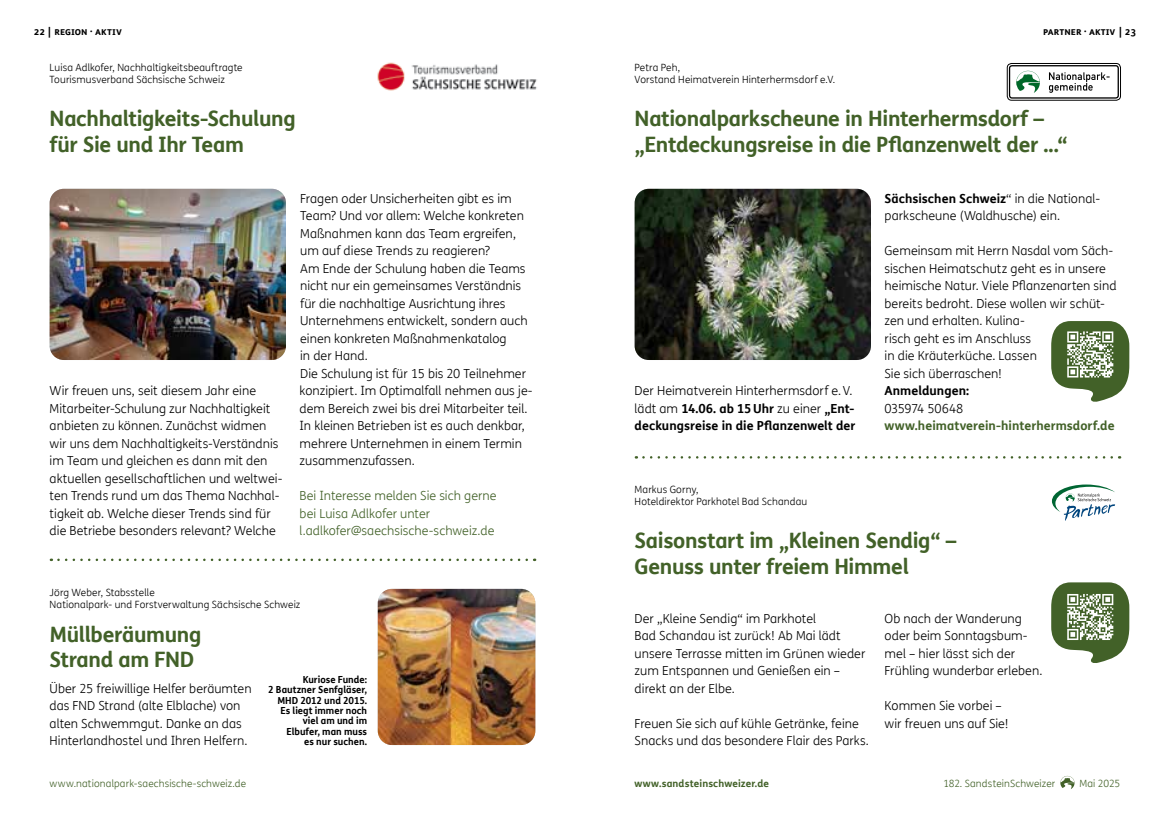
<style>
.page{position:relative;width:1170px;height:815px;background:#fff}
.page>*{position:absolute;margin:0;border:0;box-sizing:border-box;transform-origin:0 0}
.t1{font:700 21.25px/25.5px "FS Me Pro";letter-spacing:-.02em;color:#426128}
.t2{font:300 12.5px/17.5px "FS Me Pro";letter-spacing:.005em;color:#000}
.t3{font:700 12.5px/17.5px "FS Me Pro";color:#000}
.t4{font:300 12.5px/17.5px "FS Me Pro";color:#426128}
.t5{font:700 12.5px "FS Me Pro";color:#426128}
.t6{font:300 12.5px "FS Me Pro";letter-spacing:-.04em;color:#000}
.t7{font:300 10px/12px "FS Me Pro";letter-spacing:.01em;color:#000}
.t8{font:300 10px "FS Me Pro";letter-spacing:.01em;color:#426128}
.t9{font:700 10px "FS Me Pro";color:#000}
.t10{font:700 10px "FS Me Pro";letter-spacing:.01em;color:#426128}
.t11{font:700 9.75px/10.4px "FS Me Pro";color:#000;text-align:right}
.s1{font-weight:300}
.s2{font-weight:700}
</style>
<div class="page">
<svg style="left:1060px;top:776px;width:14px;height:13px"></svg>
<img style="left:377px;top:62px;width:160px;height:29px">
<svg style="left:1051px;top:485px;width:64px;height:36px"></svg>
<img style="left:50px;top:189px;width:236px;height:171px">
<img style="left:634px;top:189px;width:236px;height:171px">
<svg style="left:643px;top:456px;width:476px;height:3px"></svg>
<div style="left:1007px;top:63px;width:113px;height:37px;border:1px solid #000;border-radius:4px"></div>
<div style="left:1008px;top:65px;width:110px;height:34px;border:1px solid #000;border-radius:2px"></div>
<svg style="left:1016px;top:71px;width:23px;height:22px"></svg>
<svg style="left:1049px;top:72px;width:60px;height:21px"></svg>
<svg style="left:58px;top:559px;width:477px;height:2px"></svg>
<img style="left:378px;top:589px;width:157px;height:156px">
<svg style="left:1051px;top:321px;width:78px;height:81px"></svg>
<svg style="left:1051px;top:582px;width:78px;height:81px"></svg>
<p class="t9" style="left:34px;top:24px;width:90px">22 | Region · Aktiv</p>
<p class="t9" style="left:1042px;top:24px;width:95px">partner · Aktiv | 23</p>
<p class="t7" style="left:50px;top:62px;width:194px">Luisa Adlkofer, Nachhaltigkeitsbeauftragte<br>Tourismusverband Sächsische Schweiz</p>
<h1 class="t1" style="left:50px;top:105px;width:247px">Nachhaltigkeits-Schulung für Sie und Ihr Team</h1>
<p class="t2" style="left:50px;top:382px;width:234px">Wir freuen uns, seit diesem Jahr eine Mitarbeiter-Schulung zur Nachhaltigkeit anbieten zu können. Zunächst widmen wir uns dem Nachhaltigkeits-Verständnis im Team und gleichen es dann mit den aktuellen gesellschaftlichen und weltwei&shy;ten Trends rund um das Thema Nachhal&shy;tigkeit ab. Welche dieser Trends sind für die Betriebe besonders relevant? Welche</p>
<p class="t2" style="left:299px;top:189px;width:234px">Fragen oder Unsicherheiten gibt es im Team? Und vor allem: Welche konkreten Maßnahmen kann das Team ergreifen, um auf diese Trends zu reagieren?<br>Am Ende der Schulung haben die Teams nicht nur ein gemeinsames Verständnis für die nachhaltige Ausrichtung ihres Unternehmens entwickelt, sondern auch einen konkreten Maßnahmenkatalog<br>in der Hand.<br>Die Schulung ist für 15 bis 20 Teilnehmer konzipiert. Im Optimalfall nehmen aus je&shy;dem Bereich zwei bis drei Mitarbeiter teil.<br>In kleinen Betrieben ist es auch denkbar, mehrere Unternehmen in einem Termin zusammenzufassen.</p>
<p class="t4" style="left:299px;top:487px;width:198px">Bei Interesse melden Sie sich gerne bei Luisa Adlkofer unter l.adlkofer@saechsische-schweiz.de</p>
<p class="t7" style="left:50px;top:586px;width:252px">Jörg Weber, Stabsstelle<br>Nationalpark- und Forstverwaltung Sächsische Schweiz</p>
<h1 class="t1" style="left:50px;top:620px;width:153px">Müllberäumung<br>Strand am FND</h1>
<p class="t2" style="left:50px;top:679px;width:203px">Über 25 freiwillige Helfer beräumten das FND Strand (alte Elblache) von alten Schwemmgut. Danke an das Hinterlandhostel und Ihren Helfern.</p>
<p class="t11" style="left:268px;top:674px;width:100px">Kuriose Funde:<br>2 Bautzner Senfgläser,<br>MHD 2012 und 2015.<br>Es liegt immer noch viel am und im<br>Elbufer, man muss<br>es nur suchen.</p>
<p class="t7" style="left:634px;top:62px;width:202px">Petra Peh,<br>Vorstand Heimatverein Hinterhermsdorf e.V.</p>
<h1 class="t1" style="left:634px;top:105px;width:434px">Nationalparkscheune in Hinterhermsdorf – „Entdeckungsreise in die Pflanzenwelt der ...“</h1>
<p class="t3" style="left:634px;top:381px;width:222px"><span class="s1">Der Heimatverein Hinterhermsdorf e.V. lädt am</span> 14.06. ab 15Uhr <span class="s1">zu einer</span> „Ent&shy;deckungsreise in die Pflanzenwelt der</p>
<p class="t7" style="left:634px;top:483px;width:174px">Markus Gorny,<br>Hoteldirektor Parkhotel Bad Schandau</p>
<p class="t2" style="left:884px;top:189px;width:217px"><span class="s2">Sächsischen Schweiz</span>“ in die National&shy;parkscheune (Waldhusche) ein.</p>
<p class="t2" style="left:884px;top:242px;width:233px">Gemeinsam mit Herrn Nasdal vom Säch&shy;sischen Heimatschutz geht es in unsere heimische Natur. Viele Pflanzenarten sind bereits bedroht. Diese wollen wir schüt&shy;zen und erhalten. Kulina-<br>risch geht es im Anschluss<br>in die Kräuterküche. Lassen<br>Sie sich überraschen!</p>
<p class="t3" style="left:884px;top:381px;width:86px">Anmeldungen:</p>
<p class="t6" style="left:884px;top:400px;width:80px">035974 50648</p>
<p class="t5" style="left:884px;top:416px;width:231px">www.heimatverein-hinterhermsdorf.de</p>
<h1 class="t1" style="left:634px;top:527px;width:323px">Saisonstart im „Kleinen Sendig“ –<br>Genuss unter freiem Himmel</h1>
<p class="t2" style="left:634px;top:609px;width:232px">Der „Kleine Sendig“ im Parkhotel<br>Bad Schandau ist zurück! Ab Mai lädt unsere Terrasse mitten im Grünen wieder zum Entspannen und Genießen ein – direkt an der Elbe.</p>
<p class="t2" style="left:634px;top:714px;width:236px">Freuen Sie sich auf kühle Getränke, feine<br>Snacks und das besondere Flair des Parks.</p>
<p class="t2" style="left:884px;top:609px;width:159px">Ob nach der Wanderung oder beim Sonntagsbum&shy;mel – hier lässt sich der<br>Frühling wunderbar erleben.</p>
<p class="t2" style="left:884px;top:697px;width:126px">Kommen Sie vorbei – wir freuen uns auf Sie!</p>
<p class="t8" style="left:50px;top:776px;width:198px">www.nationalpark-saechsische-schweiz.de</p>
<p class="t10" style="left:634px;top:775px;width:136px">www.sandsteinschweizer.de</p>
<p class="t8" style="left:943px;top:776px;width:113px">182. SandsteinSchweizer</p>
<p class="t8" style="left:1079px;top:776px;width:42px">Mai 2025</p>
</div>
